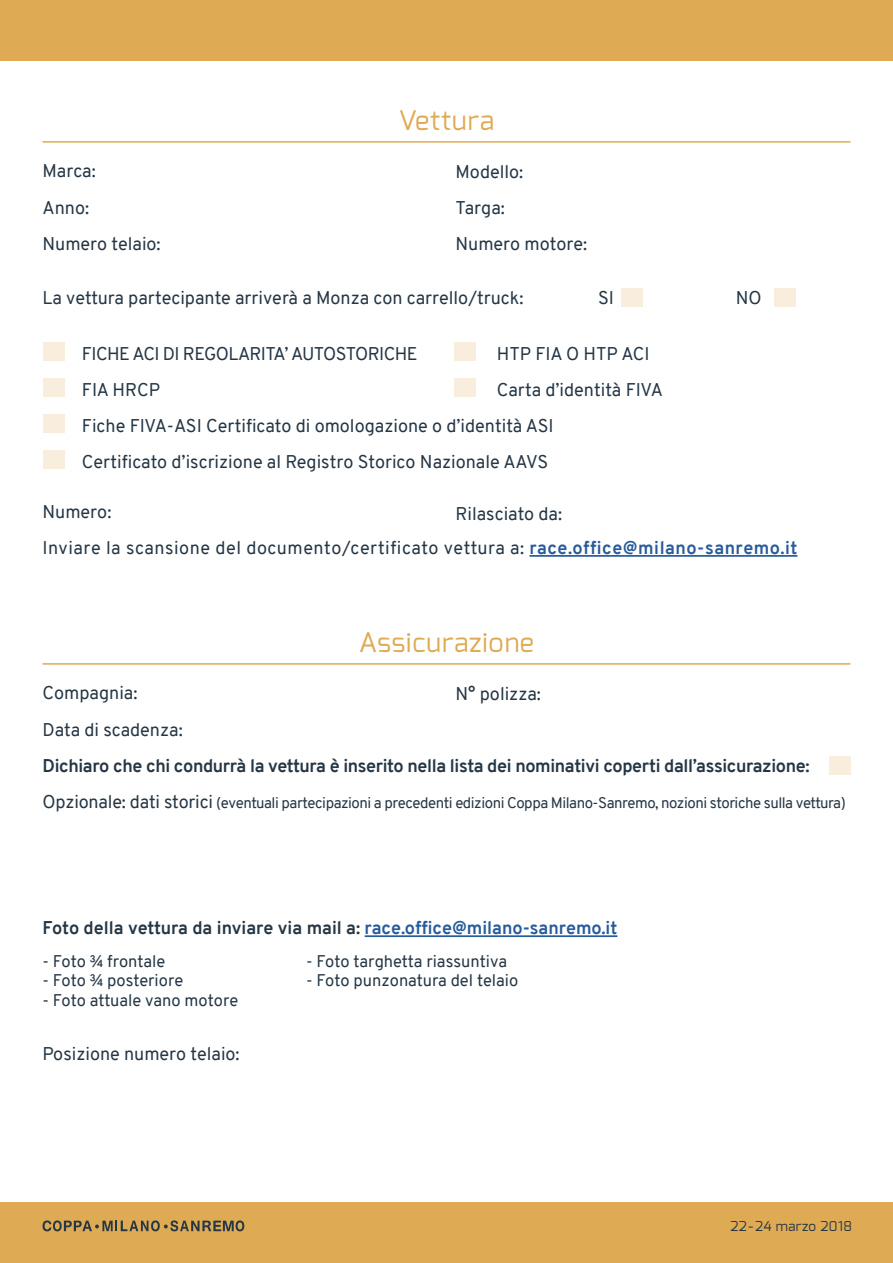
<style>
.page{position:relative;width:893px;height:1263px;background:#fff}
.page>*{position:absolute;margin:0;border:0;box-sizing:border-box;transform-origin:0 0}
.t1{font:27px "Exo";letter-spacing:.03em;color:#deaa53}
.t2{font:18px/37.2px "Overpass";color:#253645}
.t3{font:700 18px "Overpass";letter-spacing:-.02em;color:#253645}
.t4{font:18px "Overpass";letter-spacing:.03em;color:#253645}
.t5{font:700 18px "Overpass";color:#253645}
.t6{font:18px "Overpass";letter-spacing:-.03em;color:#253645}
.t7{font:16.5px "Overpass";color:#253645}
.t8{font:15px "Overpass";letter-spacing:-.03em;color:#253645}
.t9{font:13.5px "Exo";letter-spacing:.03em;color:#253645}
.s1{font-weight:700;color:#275b9b}
.s2{font-size:18px}
.s3{color:#275b9b}
</style>
<div class="page">
<div style="left:0;top:0;width:893px;height:60px;background:#deaa53"></div>
<div style="left:0;top:1203px;width:893px;height:60px;background:#deaa53"></div>
<svg style="left:43px;top:1220px;width:201px;height:11px"></svg>
<div style="left:43px;top:342px;width:21px;height:18px;background:#f9eede"></div>
<div style="left:43px;top:378px;width:21px;height:18px;background:#f9eede"></div>
<div style="left:43px;top:414px;width:21px;height:18px;background:#f9eede"></div>
<div style="left:43px;top:450px;width:21px;height:18px;background:#f9eede"></div>
<div style="left:829px;top:756px;width:21px;height:18px;background:#f9eede"></div>
<div style="left:455px;top:342px;width:21px;height:18px;background:#f9eede"></div>
<div style="left:455px;top:378px;width:21px;height:18px;background:#f9eede"></div>
<div style="left:622px;top:288px;width:21px;height:18px;background:#f9eede"></div>
<div style="left:774px;top:288px;width:22px;height:18px;background:#f9eede"></div>
<hr style="left:43px;top:141px;width:807px;height:2px;background:#deaa53">
<hr style="left:529px;top:555px;width:268px;height:2px;background:#275b9b">
<hr style="left:43px;top:663px;width:807px;height:2px;background:#deaa53">
<hr style="left:365px;top:935px;width:252px;height:2px;background:#275b9b">
<p class="t2" style="left:43px;top:152px;width:55px">Marca:<br>Anno:</p>
<h1 class="t1" style="left:399px;top:103px;width:97px">Vettura</h1>
<p class="t2" style="left:455px;top:153px;width:69px">Modello:</p>
<p class="t2" style="left:455px;top:189px;width:51px">Targa:</p>
<p class="t2" style="left:43px;top:225px;width:120px">Numero telaio:</p>
<p class="t2" style="left:455px;top:225px;width:133px">Numero motore:</p>
<p class="t2" style="left:43px;top:279px;width:482px">La vettura partecipante arriverà a Monza con carrello/truck:</p>
<p class="t2" style="left:598px;top:279px;width:17px">SI</p>
<p class="t2" style="left:736px;top:279px;width:27px">NO</p>
<p class="t2" style="left:497px;top:335px;width:154px">HTP FIA O HTP ACI</p>
<p class="t2" style="left:82px;top:371px;width:80px">FIA HRCP</p>
<p class="t6" style="left:82px;top:341px;width:337px">FICHE ACI DI REGOLARITA’ AUTOSTORICHE</p>
<p class="t2" style="left:82px;top:372px;width:582px;line-height:36px;text-indent:415px">Carta d’identità FIVA<br>Fiche FIVA-ASI Certificato di omologazione o d’identità ASI<br>Certificato d’iscrizione al Registro Storico Nazionale AAVS</p>
<p class="t2" style="left:43px;top:493px;width:70px">Numero:</p>
<p class="t2" style="left:455px;top:495px;width:108px">Rilasciato da:</p>
<p class="t4" style="left:43px;top:534px;width:756px">Inviare la scansione del documento/certificato vettura a: <span class="s1">race.office@milano-sanremo.it</span></p>
<h1 class="t1" style="left:359px;top:625px;width:177px">Assicurazione</h1>
<p class="t2" style="left:43px;top:674px;width:142px">Compagnia:<br>Data di scadenza:</p>
<p class="t2" style="left:455px;top:675px;width:87px">N° polizza:</p>
<p class="t3" style="left:43px;top:753px;width:769px">Dichiaro che chi condurrà la vettura è inserito nella lista dei nominativi coperti dall’assicurazione:</p>
<p class="t8" style="left:43px;top:792px;width:805px"><span class="s2">Opzionale: dati storici</span> (eventuali partecipazioni a precedenti edizioni Coppa Milano-Sanremo, nozioni storiche sulla vettura)</p>
<p class="t5" style="left:43px;top:915px;width:576px">Foto della vettura da inviare via mail a: <span class="s3">race.office@milano-sanremo.it</span></p>
<p class="t7" style="left:43px;top:949px;width:124px">- Foto ¾ frontale</p>
<p class="t7" style="left:43px;top:969px;width:142px">- Foto ¾ posteriore</p>
<p class="t7" style="left:43px;top:988px;width:197px">- Foto attuale vano motore</p>
<p class="t7" style="left:306px;top:949px;width:202px">- Foto targhetta riassuntiva</p>
<p class="t7" style="left:306px;top:969px;width:214px">- Foto punzonatura del telaio</p>
<p class="t2" style="left:43px;top:1035px;width:199px">Posizione numero telaio:</p>
<p class="t9" style="left:730px;top:1218px;width:123px">22-24 marzo 2018</p>
</div>
